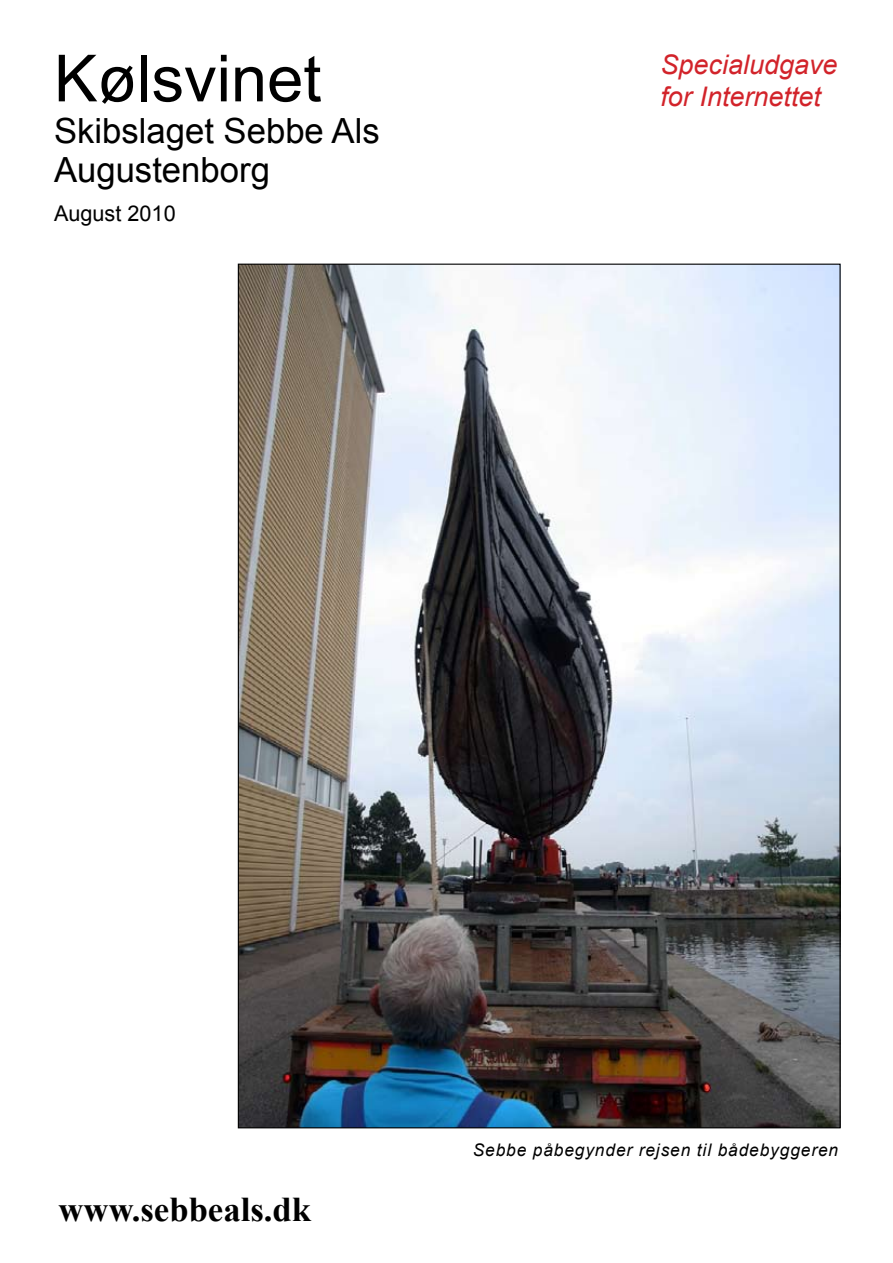
<style>
.page{position:relative;width:893px;height:1263px;background:#fff}
.page>*{position:absolute;margin:0;border:0;box-sizing:border-box;transform-origin:0 0}
.t1{font:65.1px "Arial";color:#000}
.t2{font:34.65px/39px "Arial";color:#000}
.t3{font:700 34.65px "Times New Roman";color:#000}
.t4{font:italic 27px/32.4px "Arial";color:#d2232a}
.t5{font:21.75px "Arial";color:#000}
.t6{font:italic 17.4px "Arial";letter-spacing:.05em;color:#000}
</style>
<div class="page">
<img style="left:240px;top:266px;width:599px;height:860px">
<h1 class="t1" style="left:54px;top:36px;width:269px">Kølsvinet</h1>
<h2 class="t2" style="left:54px;top:112px;width:327px">Skibslaget Sebbe Als<br>Augustenborg</h2>
<p class="t5" style="left:54px;top:199px;width:123px">August 2010</p>
<h3 class="t4" style="left:660px;top:48px;width:179px">Specialudgave for Internettet</h3>
<h2 class="t3" style="left:59px;top:1185px;width:254px">www.sebbeals.dk</h2>
<p class="t6" style="left:473px;top:1139px;width:367px">Sebbe påbegynder rejsen til bådebyggeren</p>
</div>
